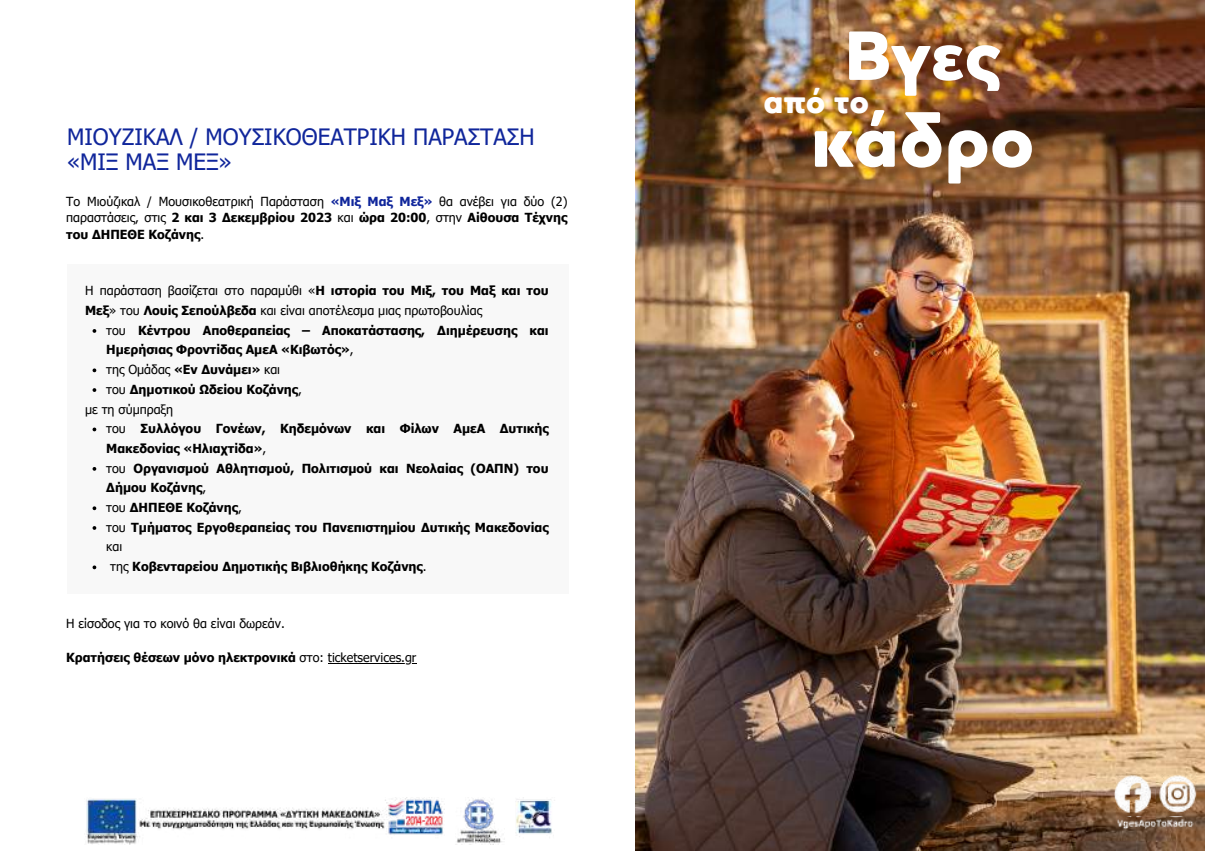
<style>
.page{position:relative;width:1205px;height:851px;background:#fff}
.page>*{position:absolute;margin:0;border:0;box-sizing:border-box;transform-origin:0 0}
.t1{font:700 72.62px "Posterama Text";color:#fff}
.t2{font:700 69.12px "Posterama Text";color:#fff}
.t3{font:700 32.12px "Posterama Text";color:#fff}
.t4{font:22.5px/24.4px "Tahoma";color:#10269b}
.t5{font:700 12.5px/19.6px "Tahoma";color:#000}
.t6{font:12.5px/16.9px "Tahoma";color:#000;text-align:justify}
.s1{font-weight:700;color:#10269b}
.s2{font-weight:700}
.s3{font-weight:400}
</style>
<div class="page">
<div style="left:67px;top:264px;width:501px;height:329px;background:#f8f8f8"></div>
<img style="left:86px;top:797px;width:469px;height:47px">
<img style="left:635px;top:0;width:570px;height:850px">
<img style="left:1111px;top:774px;width:86px;height:39px">
<img style="left:1114px;top:816px;width:79px;height:13px">
<svg style="left:93px;top:329px;width:3px;height:4px"></svg>
<svg style="left:93px;top:368px;width:3px;height:4px"></svg>
<svg style="left:93px;top:388px;width:3px;height:4px"></svg>
<svg style="left:93px;top:427px;width:3px;height:4px"></svg>
<svg style="left:93px;top:506px;width:3px;height:4px"></svg>
<svg style="left:93px;top:565px;width:3px;height:4px"></svg>
<hr style="left:328px;top:662px;width:88px;height:1px;background:#000">
<h3 class="t4" style="left:67px;top:124px;width:469px">ΜΙΟΥΖΙΚΑΛ / ΜΟΥΣΙΚΟΘΕΑΤΡΙΚΗ ΠΑΡΑΣΤΑΣΗ «ΜΙΞ ΜΑΞ ΜΕΞ»</h3>
<p class="t6" style="left:66px;top:192px;width:503px">Το Μιούζικαλ / Μουσικοθεατρική Παράσταση <span class="s1">«Μιξ Μαξ Μεξ»</span> θα ανέβει για δύο (2) παραστάσεις, στις <span class="s2">2 και 3 Δεκεμβρίου 2023</span> και <span class="s2">ώρα 20:00</span>, στην <span class="s2">Αίθουσα Τέχνης του ΔΗΠΕΘΕ Κοζάνης</span>.</p>
<p class="t6" style="left:85px;top:280px;width:465px;line-height:19.6px">Η παράσταση βασίζεται στο παραμύθι «<span class="s2">Η ιστορία του Μιξ, του Μαξ και του<br>Μεξ</span>» του <span class="s2">Λουίς Σεπούλβεδα</span> και είναι αποτέλεσμα μιας πρωτοβουλίας</p>
<p class="t5" style="left:106px;top:320px;width:444px"><span class="s3">του</span> Κέντρου Αποθεραπείας – Αποκατάστασης, Διημέρευσης και Ημερήσιας Φροντίδας ΑμεΑ «Κιβωτός»<span class="s3">,<br>της Ομάδας</span> «Εν Δυνάμει» <span class="s3">και<br>του</span> Δημοτικού Ωδείου Κοζάνης<span class="s3">,</span></p>
<p class="t5" style="left:106px;top:418px;width:444px"><span class="s3">του</span> Συλλόγου Γονέων, Κηδεμόνων και Φίλων ΑμεΑ Δυτικής</p>
<p class="t5" style="left:106px;top:438px;width:161px">Μακεδονίας «Ηλιαχτίδα»<span class="s3">,</span></p>
<p class="t5" style="left:106px;top:457px;width:444px"><span class="s3">του</span> Οργανισμού Αθλητισμού, Πολιτισμού και Νεολαίας (ΟΑΠΝ) του</p>
<p class="t5" style="left:106px;top:477px;width:101px">Δήμου Κοζάνης<span class="s3">,</span></p>
<p class="t5" style="left:106px;top:497px;width:137px"><span class="s3">του</span> ΔΗΠΕΘΕ Κοζάνης<span class="s3">,</span></p>
<p class="t5" style="left:106px;top:517px;width:444px"><span class="s3">του</span> Τμήματος Εργοθεραπείας του Πανεπιστημίου Δυτικής Μακεδονίας</p>
<p class="t6" style="left:106px;top:538px;width:18px">και</p>
<p class="t5" style="left:110px;top:556px;width:318px"><span class="s3">της</span> Κοβενταρείου Δημοτικής Βιβλιοθήκης Κοζάνης<span class="s3">.</span></p>
<p class="t6" style="left:85px;top:400px;width:89px">με τη σύμπραξη</p>
<p class="t6" style="left:66px;top:614px;width:220px">Η είσοδος για το κοινό θα είναι δωρεάν.</p>
<p class="t5" style="left:66px;top:646px;width:352px">Κρατήσεις θέσεων μόνο ηλεκτρονικά <span class="s3">στο: ticketservices.gr</span></p>
<h2 class="t2" style="left:844px;top:5px;width:158px">Βγες</h2>
<h3 class="t3" style="left:763px;top:78px;width:107px">από το</h3>
<h1 class="t1" style="left:810px;top:88px;width:226px">κάδρο</h1>
</div>
